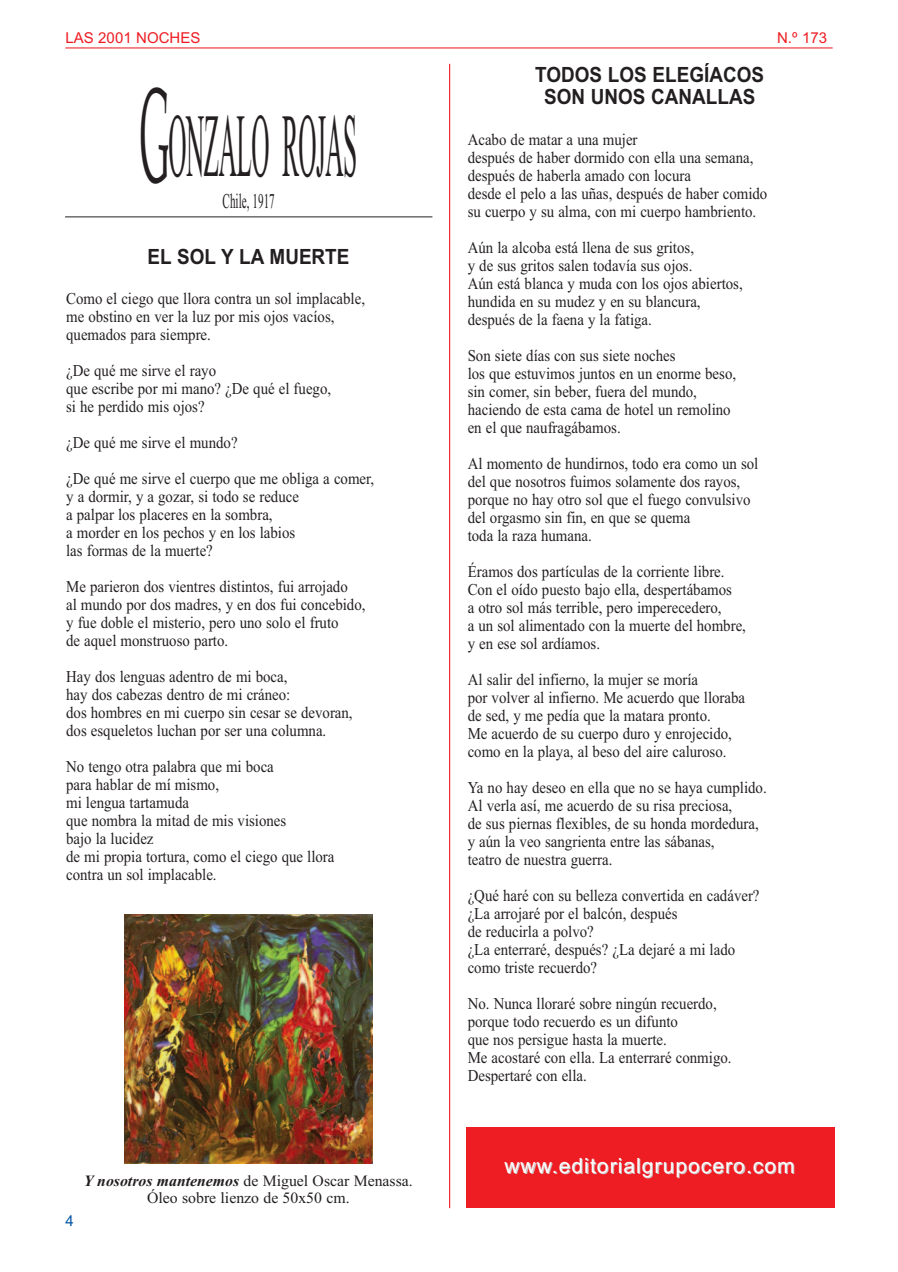
<style>
.page{position:relative;width:898px;height:1272px;background:#fff}
.page>*{position:absolute;margin:0;border:0;box-sizing:border-box;transform-origin:0 0}
.t1{font:90px "Times New Roman";letter-spacing:-.02em;color:#231f20;scale:.28 1}
.t2{font:700 21px/22.5px "Arial";color:#231f20;text-align:center;scale:.9 1}
.t3{font:21px "Arial";letter-spacing:.05em;color:#fff}
.t4{font:21px "Times New Roman";color:#231f20;scale:.53 1}
.t5{font:16.5px/18px "Times New Roman";color:#231f20;scale:.9 1}
.t6{font:15.75px/17px "Times New Roman";color:#231f20;text-align:center}
.t7{font:15px "Arial";color:#ee1d23}
.t8{font:15px "Arial";color:#0155a5}
.s1{font-family:"Book Antiqua";font-size:135px}
.s2{font-weight:700;font-style:italic}
</style>
<div class="page">
<hr style="left:65px;top:47px;width:767px;height:1px;background:#ee1d23">
<hr style="left:449px;top:64px;width:1px;height:1144px;background:#ee1d23">
<hr style="left:65px;top:216px;width:367px;height:1px;background:#231f20">
<div style="left:466px;top:1127px;width:367px;height:81px;background:#ee1d23"></div>
<img style="left:125px;top:914px;width:247px;height:249px">
<p class="t7" style="left:65px;top:29px;width:137px">LAS 2001 NOCHES</p>
<p class="t7" style="left:776px;top:29px;width:52px">N.º 173</p>
<h1 class="t1" style="left:140px;top:92px;width:775px"><span class="s1">G</span>ONZALO ROJAS</h1>
<p class="t4" style="left:222px;top:188px;width:100px">Chile, 1917</p>
<p class="t2" style="left:147px;top:245px;width:226px">EL SOL Y LA MUERTE</p>
<p class="t5" style="left:66px;top:289px;width:333px">Como el ciego que llora contra un sol implacable, me obstino en ver la luz por mis ojos vacíos, quemados para siempre.</p>
<p class="t5" style="left:66px;top:361px;width:296px">¿De qué me sirve el rayo<br>que escribe por mi mano? ¿De qué el fuego, si he perdido mis ojos?</p>
<p class="t5" style="left:66px;top:424px;width:344px;line-height:36px">¿De qué me sirve el mundo?<br>¿De qué me sirve el cuerpo que me obliga a comer,</p>
<p class="t5" style="left:66px;top:487px;width:260px">y a dormir, y a gozar, si todo se reduce a palpar los placeres en la sombra,<br>a morder en los pechos y en los labios las formas de la muerte?</p>
<p class="t5" style="left:66px;top:577px;width:334px">Me parieron dos vientres distintos, fui arrojado<br>al mundo por dos madres, y en dos fui concebido, y fue doble el misterio, pero uno solo el fruto<br>de aquel monstruoso parto.</p>
<p class="t5" style="left:66px;top:667px;width:320px">Hay dos lenguas adentro de mi boca,<br>hay dos cabezas dentro de mi cráneo:<br>dos hombres en mi cuerpo sin cesar se devoran, dos esqueletos luchan por ser una columna.</p>
<p class="t5" style="left:66px;top:757px;width:299px">No tengo otra palabra que mi boca<br>para hablar de mí mismo,<br>mi lengua tartamuda<br>que nombra la mitad de mis visiones<br>bajo la lucidez<br>de mi propia tortura, como el ciego que llora contra un sol implacable.</p>
<p class="t8" style="left:65px;top:1212px;width:10px">4</p>
<p class="t6" style="left:84px;top:1172px;width:330px"><span class="s2">Y nosotros mantenemos</span> de Miguel Oscar Menassa.<br>Óleo sobre lienzo de 50x50 cm.</p>
<p class="t2" style="left:535px;top:63px;width:255px">TODOS LOS ELEGÍACOS<br>SON UNOS CANALLAS</p>
<p class="t5" style="left:467px;top:130px;width:334px">Acabo de matar a una mujer<br>después de haber dormido con ella una semana, después de haberla amado con locura<br>desde el pelo a las uñas, después de haber comido su cuerpo y su alma, con mi cuerpo hambriento.</p>
<p class="t5" style="left:467px;top:238px;width:307px">Aún la alcoba está llena de sus gritos,<br>y de sus gritos salen todavía sus ojos.<br>Aún está blanca y muda con los ojos abiertos, hundida en su mudez y en su blancura, después de la faena y la fatiga.</p>
<p class="t5" style="left:467px;top:346px;width:300px">Son siete días con sus siete noches<br>los que estuvimos juntos en un enorme beso, sin comer, sin beber, fuera del mundo, haciendo de esta cama de hotel un remolino en el que naufragábamos.</p>
<p class="t5" style="left:467px;top:454px;width:324px">Al momento de hundirnos, todo era como un sol del que nosotros fuimos solamente dos rayos, porque no hay otro sol que el fuego convulsivo del orgasmo sin fin, en que se quema<br>toda la raza humana.</p>
<p class="t5" style="left:467px;top:562px;width:310px">Éramos dos partículas de la corriente libre.<br>Con el oído puesto bajo ella, despertábamos<br>a otro sol más terrible, pero imperecedero,<br>a un sol alimentado con la muerte del hombre, y en ese sol ardíamos.</p>
<p class="t5" style="left:467px;top:670px;width:310px">Al salir del infierno, la mujer se moría<br>por volver al infierno. Me acuerdo que lloraba de sed, y me pedía que la matara pronto.<br>Me acuerdo de su cuerpo duro y enrojecido, como en la playa, al beso del aire caluroso.</p>
<p class="t5" style="left:467px;top:778px;width:333px">Ya no hay deseo en ella que no se haya cumplido.<br>Al verla así, me acuerdo de su risa preciosa,<br>de sus piernas flexibles, de su honda mordedura, y aún la veo sangrienta entre las sábanas,<br>teatro de nuestra guerra.</p>
<p class="t5" style="left:467px;top:886px;width:325px">¿Qué haré con su belleza convertida en cadáver? ¿La arrojaré por el balcón, después<br>de reducirla a polvo?<br>¿La enterraré, después? ¿La dejaré a mi lado como triste recuerdo?</p>
<p class="t5" style="left:467px;top:994px;width:294px">No. Nunca lloraré sobre ningún recuerdo, porque todo recuerdo es un difunto<br>que nos persigue hasta la muerte.<br>Me acostaré con ella. La enterraré conmigo.<br>Despertaré con ella.</p>
<p class="t3" style="left:504px;top:1153px;width:292px">www.editorialgrupocero.com</p>
</div>
